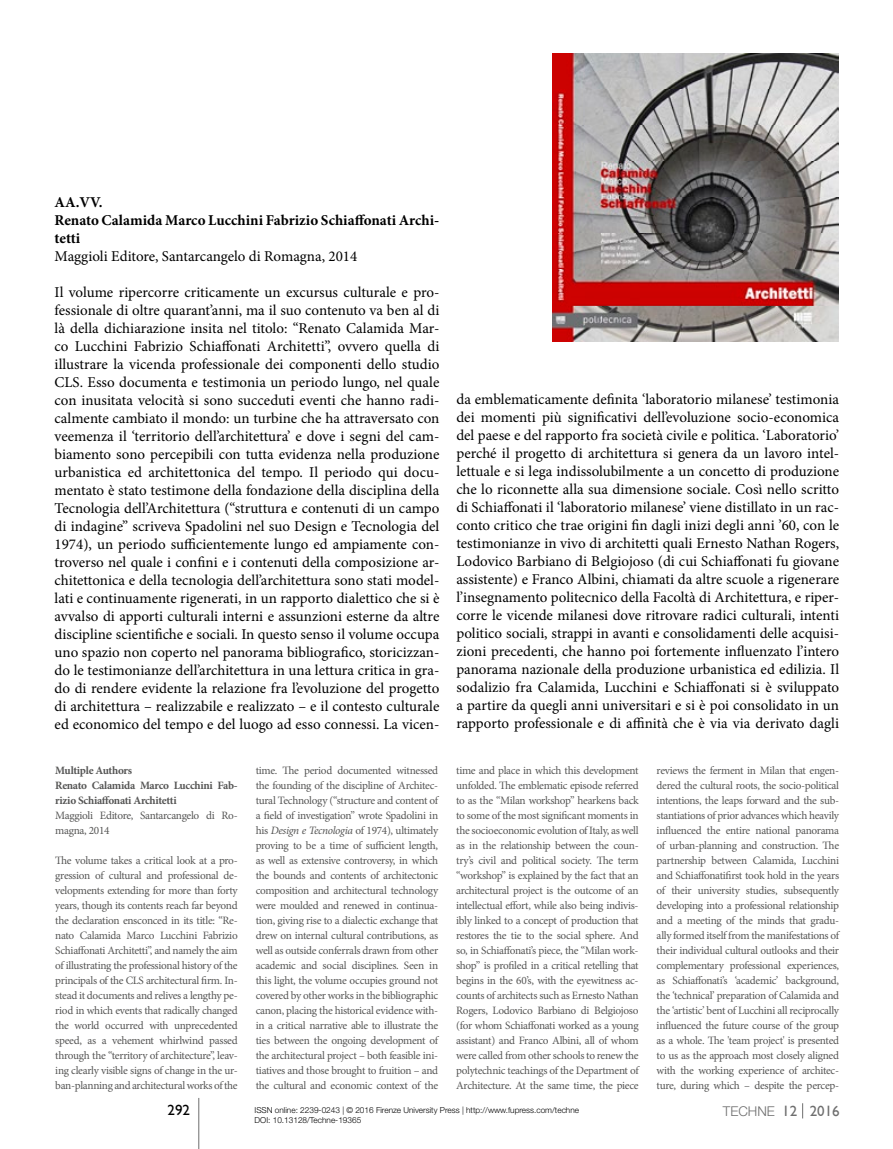
<style>
.page{position:relative;width:893px;height:1149px;background:#fff}
.page>*{position:absolute;margin:0;border:0;box-sizing:border-box;transform-origin:0 0}
.t1{font:15px/18px "Minion Pro";color:#000;text-align:justify}
.t2{font:700 15px/18px "Minion Pro";color:#000}
.t3{font:15px "Gill Sans";color:#000}
.t4{font:300 13.5px "Helvetica Neue";color:#6e6e6e}
.t5{font:11.25px/15px "Minion Pro";letter-spacing:-.03em;color:#565655;text-align:justify}
.t6{font:700 11.25px/15px "Minion Pro";letter-spacing:-.025em;color:#565655}
.t7{font:300 8.25px "Helvetica Neue";color:#000}
.s1{font-style:italic}
.s2{font-family:"Gill Sans";font-weight:400;font-size:15px}
</style>
<div class="page">
<svg style="left:802px;top:1103px;width:1px;height:15px"></svg>
<hr style="left:198px;top:1097px;width:1px;height:51px;background:#6e6e6e">
<img style="left:552px;top:53px;width:286px;height:289px">
<h1 class="t2" style="left:55px;top:193px;width:386px">AA.VV.<br>Renato Calamida Marco Lucchini Fabrizio Schiaffonati Archi&shy;tetti</h1>
<h1 class="t1" style="left:55px;top:247px;width:304px">Maggioli Editore, Santarcangelo di Romagna, 2014</h1>
<p class="t1" style="left:55px;top:283px;width:386px">Il volume ripercorre criticamente un excursus culturale e pro&shy;fessionale di oltre quarant’anni, ma il suo contenuto va ben al di là della dichiarazione insita nel titolo: “Renato Calamida Mar&shy;co Lucchini Fabrizio Schiaffonati Architetti”, ovvero quella di illustrare la vicenda professionale dei componenti dello studio CLS. Esso documenta e testimonia un periodo lungo, nel quale con inusitata velocità si sono succeduti eventi che hanno radi&shy;calmente cambiato il mondo: un turbine che ha attraversato con veemenza il ‘territorio dell’architettura’ e dove i segni del cam&shy;biamento sono percepibili con tutta evidenza nella produzione urbanistica ed architettonica del tempo. Il periodo qui docu&shy;mentato è stato testimone della fondazione della disciplina della Tecnologia dell’Architettura (“struttura e contenuti di un campo di indagine” scriveva Spadolini nel suo Design e Tecnologia del 1974), un periodo sufficientemente lungo ed ampiamente con&shy;troverso nel quale i confini e i contenuti della composizione ar&shy;chitettonica e della tecnologia dell’architettura sono stati model&shy;lati e continuamente rigenerati, in un rapporto dialettico che si è avvalso di apporti culturali interni e assunzioni esterne da altre discipline scientifiche e sociali. In questo senso il volume occupa uno spazio non coperto nel panorama bibliografico, storicizzan&shy;do le testimonianze dell’architettura in una lettura critica in gra&shy;do di rendere evidente la relazione fra l’evoluzione del progetto di architettura – realizzabile e realizzato – e il contesto culturale ed economico del tempo e del luogo ad esso connessi. La vicen-</p>
<p class="t1" style="left:456px;top:390px;width:384px">da emblematicamente definita ‘laboratorio milanese’ testimonia dei momenti più significativi dell’evoluzione socio-economica del paese e del rapporto fra società civile e politica. ‘Laboratorio’ perché il progetto di architettura si genera da un lavoro intel&shy;lettuale e si lega indissolubilmente a un concetto di produzione che lo riconnette alla sua dimensione sociale. Così nello scritto di Schiaffonati il ‘laboratorio milanese’ viene distillato in un rac&shy;conto critico che trae origini fin dagli inizi degli anni ’60, con le testimonianze in vivo di architetti quali Ernesto Nathan Rogers, Lodovico Barbiano di Belgiojoso (di cui Schiaffonati fu giovane assistente) e Franco Albini, chiamati da altre scuole a rigenerare l’insegnamento politecnico della Facoltà di Architettura, e riper&shy;corre le vicende milanesi dove ritrovare radici culturali, intenti politico sociali, strappi in avanti e consolidamenti delle acquisi&shy;zioni precedenti, che hanno poi fortemente influenzato l’intero panorama nazionale della produzione urbanistica ed edilizia. Il sodalizio fra Calamida, Lucchini e Schiaffonati si è sviluppato a partire da quegli anni universitari e si è poi consolidato in un rapporto professionale e di affinità che è via via derivato dagli</p>
<p class="t6" style="left:55px;top:762px;width:184px">Multiple Authors<br>Renato Calamida Marco Lucchini Fab&shy;rizio Schiaffonati Architetti</p>
<p class="t5" style="left:55px;top:807px;width:184px">Maggioli Editore, Santarcangelo di Ro&shy;magna, 2014</p>
<p class="t5" style="left:55px;top:852px;width:184px">The volume takes a critical look at a pro&shy;gression of cultural and professional de&shy;velopments extending for more than forty years, though its contents reach far beyond the declaration ensconced in its title: “Re&shy;nato Calamida Marco Lucchini Fabrizio Schiaffonati Architetti”, and namely the aim of illustrating the professional history of the principals of the CLS architectural firm. In&shy;stead it documents and relives a lengthy pe&shy;riod in which events that radically changed the world occurred with unprecedented speed, as a vehement whirlwind passed through the “territory of architecture”, leav&shy;ing clearly visible signs of change in the ur&shy;ban-planning and architectural works of the</p>
<p class="t5" style="left:256px;top:762px;width:184px">time. The period documented witnessed the founding of the discipline of Architec&shy;tural Technology (“structure and content of a field of investigation” wrote Spadolini in his <span class="s1">Design e Tecnologia</span> of 1974), ultimately proving to be a time of sufficient length, as well as extensive controversy, in which the bounds and contents of architectonic composition and architectural technology were moulded and renewed in continua&shy;tion, giving rise to a dialectic exchange that drew on internal cultural contributions, as well as outside conferrals drawn from other academic and social disciplines. Seen in this light, the volume occupies ground not covered by other works in the bibliographic canon, placing the historical evidence with&shy;in a critical narrative able to illustrate the ties between the ongoing development of the architectural project – both feasible ini&shy;tiatives and those brought to fruition – and the cultural and economic context of the</p>
<p class="t5" style="left:456px;top:762px;width:184px">time and place in which this development unfolded. The emblematic episode referred to as the “Milan workshop” hearkens back to some of the most significant moments in the socioeconomic evolution of Italy, as well as in the relationship between the coun&shy;try’s civil and political society. The term “workshop” is explained by the fact that an architectural project is the outcome of an intellectual effort, while also being indivis&shy;ibly linked to a concept of production that restores the tie to the social sphere. And so, in Schiaffonati’s piece, the “Milan work&shy;shop” is profiled in a critical retelling that begins in the 60’s, with the eyewitness ac&shy;counts of architects such as Ernesto Nathan Rogers, Lodovico Barbiano di Belgiojoso (for whom Schiaffonati worked as a young assistant) and Franco Albini, all of whom were called from other schools to renew the polytechnic teachings of the Department of Architecture. At the same time, the piece</p>
<p class="t5" style="left:657px;top:762px;width:184px">reviews the ferment in Milan that engen&shy;dered the cultural roots, the socio-political intentions, the leaps forward and the sub&shy;stantiations of prior advances which heavily influenced the entire national panorama of urban-planning and construction. The partnership between Calamida, Lucchini and Schiaffonatifirst took hold in the years of their university studies, subsequently developing into a professional relationship and a meeting of the minds that gradu&shy;ally formed itself from the manifestations of their individual cultural outlooks and their complementary professional experiences, as Schiaffonati’s ‘academic’ background, the ‘technical’ preparation of Calamida and the ‘artistic’ bent of Lucchini all reciprocally influenced the future course of the group as a whole. The 'team project' is presented to us as the approach most closely aligned with the working experience of architec&shy;ture, during which – despite the percep-</p>
<h1 class="t3" style="left:168px;top:1100px;width:24px">292</h1>
<p class="t7" style="left:255px;top:1104px;width:326px">ISSN online: 2239-0243 | © 2016 Firenze University Press | http://www.fupress.com/techne</p>
<p class="t4" style="left:723px;top:1102px;width:118px">TECHNE <span class="s2">12 2016</span></p>
<p class="t7" style="left:255px;top:1114px;width:108px">DOI: 10.13128/Techne-19365</p>
</div>
